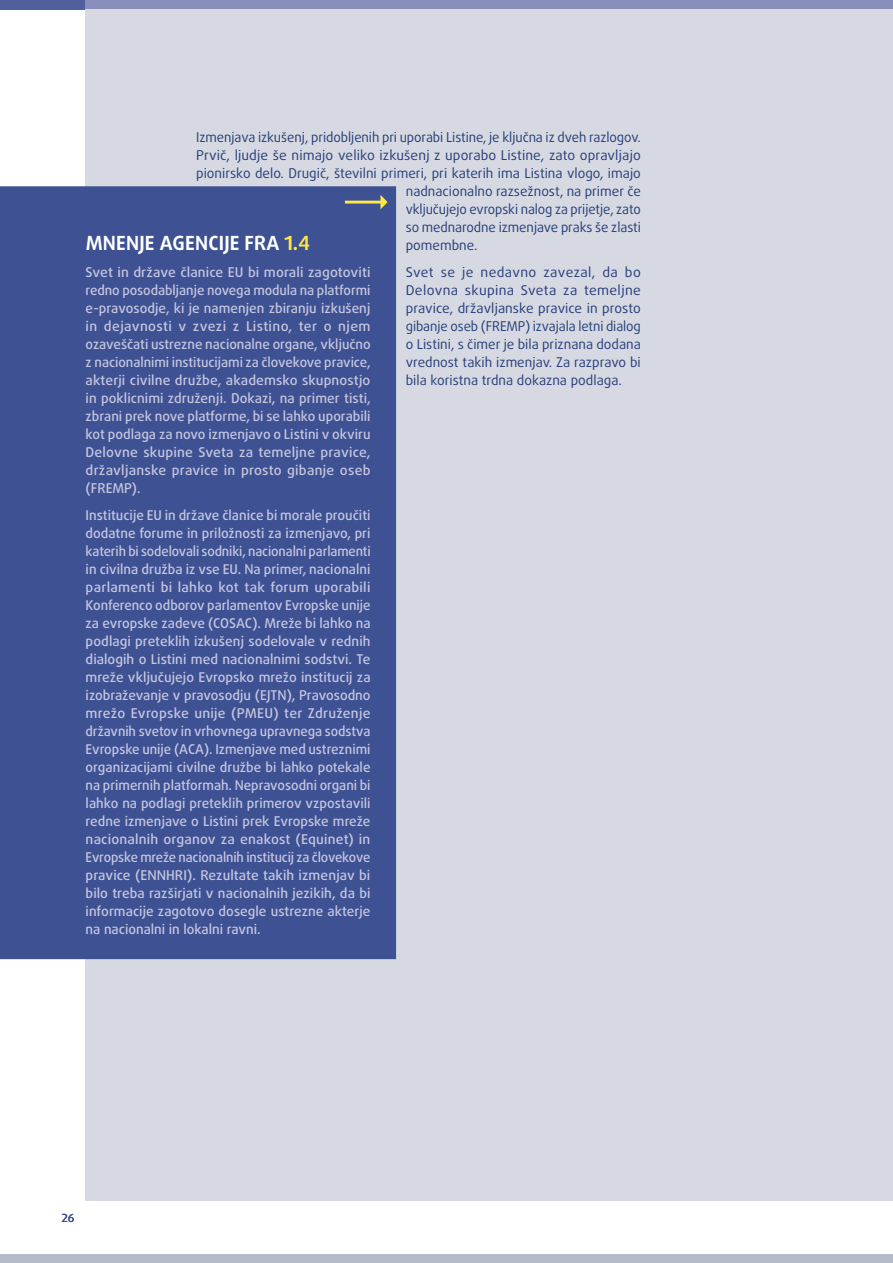
<style>
.page{position:relative;width:893px;height:1263px;background:#fff}
.page>*{position:absolute;margin:0;border:0;box-sizing:border-box;transform-origin:0 0}
.Title_opinions{font:700 19.5px "Daxline Pro";letter-spacing:.01em;color:#fff}
.Opinions-text{font:500 13.5px/18px "Daxline Pro";color:#c5c5df;text-align:justify}
.key_findings_text{font:13.5px/18px "Daxline Pro";color:#273e79;text-align:justify}
.t1{font:500 11.25px "Daxline Pro";color:#3d5193}
.s1{color:#ffe846}
</style>
<div class="page">
<div style="left:84px;top:0;width:809px;height:10px;background:#898dbc"></div>
<div style="left:0;top:0;width:85px;height:10px;background:#505f9d"></div>
<div style="left:0;top:1254px;width:893px;height:9px;background:#b5bbca"></div>
<div style="left:85px;top:9px;width:808px;height:1192px;background:#d6d9e2"></div>
<div style="left:0;top:186px;width:396px;height:773px;background:#3d5193"></div>
<svg style="left:345px;top:195px;width:43px;height:14px"></svg>
<p class="key_findings_text" style="left:196px;top:128px;width:446px">Izmenjava izkušenj, pridobljenih pri uporabi Listine, je ključna iz dveh razlogov.</p>
<p class="key_findings_text" style="left:196px;top:146px;width:446px">Prvič, ljudje še nimajo veliko izkušenj z uporabo Listine, zato opravljajo</p>
<p class="key_findings_text" style="left:196px;top:164px;width:446px">pionirsko delo. Drugič, številni primeri, pri katerih ima Listina vlogo, imajo</p>
<p class="key_findings_text" style="left:406px;top:182px;width:237px">nadnacionalno razsežnost, na primer če</p>
<p class="key_findings_text" style="left:406px;top:200px;width:236px">vključujejo evropski nalog za prijetje, zato</p>
<p class="key_findings_text" style="left:406px;top:218px;width:237px">so mednarodne izmenjave praks še zlasti</p>
<p class="key_findings_text" style="left:406px;top:236px;width:73px">pomembne.</p>
<p class="key_findings_text" style="left:406px;top:263px;width:237px">Svet se je nedavno zavezal, da bo Delovna skupina Sveta za temeljne pravice, državljanske pravice in prosto gibanje oseb (FREMP) izvajala letni dialog o Listini, s čimer je bila priznana dodana vrednost takih izmenjav. Za razpravo bi bila koristna trdna dokazna podlaga.</p>
<p class="Title_opinions" style="left:86px;top:230px;width:226px">MNENJE AGENCIJE FRA <span class="s1">1.4</span></p>
<p class="Opinions-text" style="left:86px;top:263px;width:287px">Svet in države članice EU bi morali zagotoviti redno posodabljanje novega modula na platformi e-pravosodje, ki je namenjen zbiranju izkušenj in dejavnosti v zvezi z Listino, ter o njem ozaveščati ustrezne nacionalne organe, vključno z nacionalnimi institucijami za človekove pravice, akterji civilne družbe, akademsko skupnostjo in poklicnimi združenji. Dokazi, na primer tisti, zbrani prek nove platforme, bi se lahko uporabili kot podlaga za novo izmenjavo o Listini v okviru Delovne skupine Sveta za temeljne pravice, državljanske pravice in prosto gibanje oseb (FREMP).</p>
<p class="Opinions-text" style="left:86px;top:506px;width:287px">Institucije EU in države članice bi morale proučiti dodatne forume in priložnosti za izmenjavo, pri katerih bi sodelovali sodniki, nacionalni parlamenti in civilna družba iz vse EU. Na primer, nacionalni parlamenti bi lahko kot tak forum uporabili Konferenco odborov parlamentov Evropske unije za evropske zadeve (COSAC). Mreže bi lahko na podlagi preteklih izkušenj sodelovale v rednih dialogih o Listini med nacionalnimi sodstvi. Te mreže vključujejo Evropsko mrežo institucij za izobraževanje v pravosodju (EJTN), Pravosodno mrežo Evropske unije (PMEU) ter Združenje državnih svetov in vrhovnega upravnega sodstva Evropske unije (ACA). Izmenjave med ustreznimi organizacijami civilne družbe bi lahko potekale na primernih platformah. Nepravosodni organi bi lahko na podlagi preteklih primerov vzpostavili redne izmenjave o Listini prek Evropske mreže nacionalnih organov za enakost (Equinet) in Evropske mreže nacionalnih institucij za človekove pravice (ENNHRI). Rezultate takih izmenjav bi bilo treba razširjati v nacionalnih jezikih, da bi informacije zagotovo dosegle ustrezne akterje na nacionalni in lokalni ravni.</p>
<p class="t1" style="left:62px;top:1210px;width:14px">26</p>
</div>
